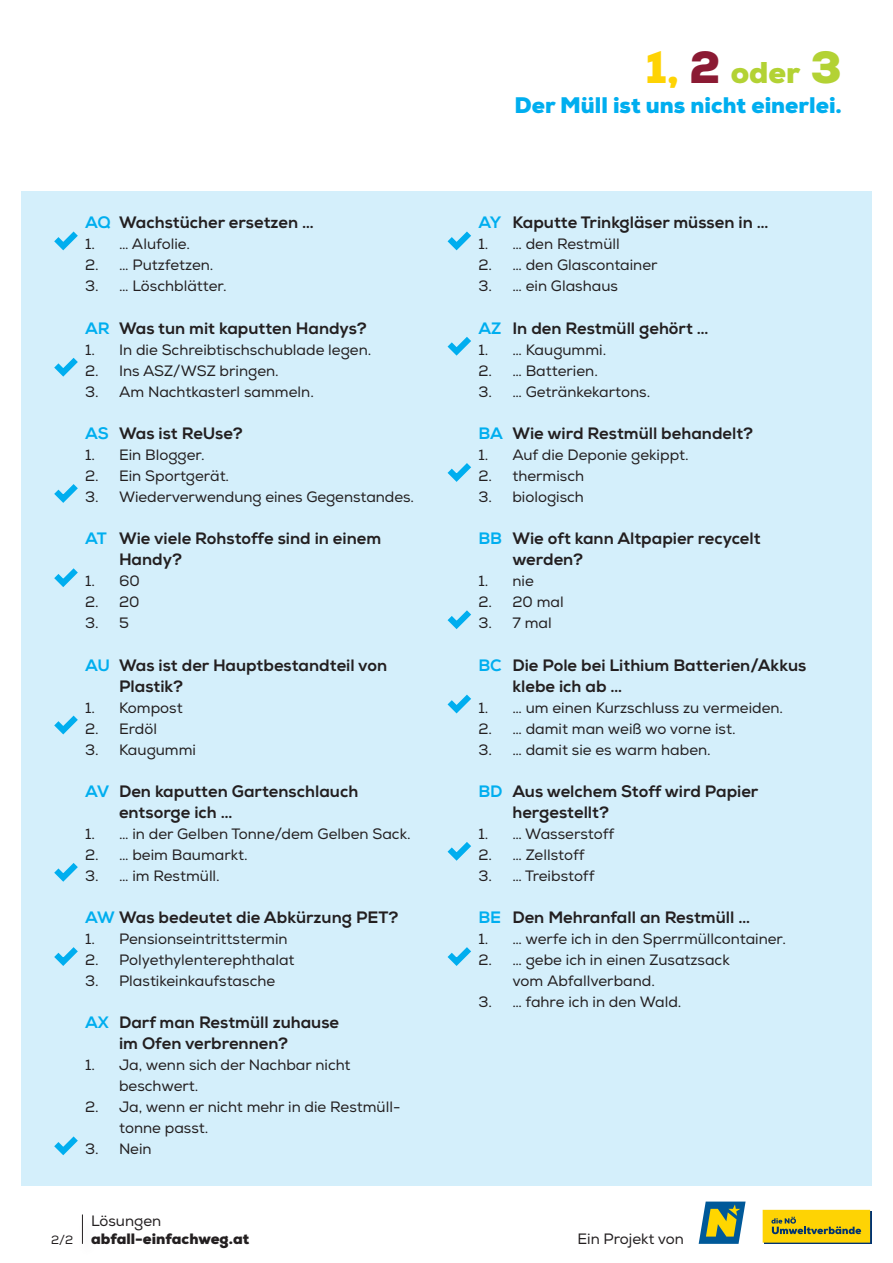
<style>
.page{position:relative;width:893px;height:1263px;background:#fff}
.page>*{position:absolute;margin:0;border:0;box-sizing:border-box;transform-origin:0 0}
.t1{font:900 30px "Nexa";color:#b3d234}
.t2{font:900 22.5px "Nexa";color:#00aeef}
.t3{font:800 16.5px/21px "Nexa";color:#231f20}
.t4{font:15px/21px "Nexa";color:#231f20}
.t5{font:900 15px "Nexa";color:#231f20}
.t6{font:12px "Nexa";color:#231f20}
.s1{color:#00aeef}
.s2{font-size:45px;color:#fed304}
.s3{font-size:45px;color:#8b1a33}
.s4{font-size:45px}
</style>
<div class="page">
<div style="left:21px;top:191px;width:851px;height:995px;background:#d4effb"></div>
<hr style="left:82px;top:1214px;width:1px;height:30px;background:#231f20">
<svg style="left:699px;top:1201px;width:47px;height:43px;background:#76997b"></svg>
<div style="left:764px;top:1211px;width:107px;height:33px;background:#a49a2a"></div>
<div style="left:763px;top:1210px;width:107px;height:32px;background:#fed304"></div>
<svg style="left:771px;top:1217px;width:90px;height:17px"></svg>
<svg style="left:54px;top:231px;width:24px;height:20px"></svg>
<svg style="left:54px;top:358px;width:24px;height:19px"></svg>
<svg style="left:54px;top:484px;width:24px;height:19px"></svg>
<svg style="left:54px;top:568px;width:24px;height:19px"></svg>
<svg style="left:54px;top:715px;width:24px;height:20px"></svg>
<svg style="left:54px;top:863px;width:24px;height:19px"></svg>
<svg style="left:54px;top:947px;width:24px;height:19px"></svg>
<svg style="left:54px;top:1136px;width:24px;height:20px"></svg>
<svg style="left:447px;top:231px;width:24px;height:20px"></svg>
<svg style="left:447px;top:337px;width:24px;height:19px"></svg>
<svg style="left:447px;top:463px;width:24px;height:19px"></svg>
<svg style="left:447px;top:610px;width:24px;height:19px"></svg>
<svg style="left:447px;top:694px;width:24px;height:20px"></svg>
<svg style="left:447px;top:842px;width:24px;height:19px"></svg>
<svg style="left:447px;top:947px;width:24px;height:19px"></svg>
<p class="t3" style="left:85px;top:212px;width:230px"><span class="s1">AQ</span> Wachstücher ersetzen …</p>
<p class="t4" style="left:85px;top:234px;width:107px">1. … Alufolie.</p>
<p class="t4" style="left:85px;top:255px;width:130px">2. … Putzfetzen.</p>
<p class="t4" style="left:85px;top:276px;width:143px">3. … Löschblätter.</p>
<p class="t3" style="left:85px;top:318px;width:283px"><span class="s1">AR</span> Was tun mit kaputten Handys?</p>
<p class="t4" style="left:85px;top:339px;width:288px">1. In die Schreibtischschublade legen.</p>
<p class="t4" style="left:85px;top:360px;width:195px">2. Ins ASZ/WSZ bringen.</p>
<p class="t4" style="left:85px;top:381px;width:230px">3. Am Nachtkasterl sammeln.</p>
<p class="t3" style="left:85px;top:423px;width:159px"><span class="s1">AS</span> Was ist ReUse?</p>
<p class="t4" style="left:85px;top:445px;width:121px">1. Ein Blogger.</p>
<p class="t4" style="left:85px;top:466px;width:146px">2. Ein Sportgerät.</p>
<p class="t4" style="left:85px;top:487px;width:330px">3. Wiederverwendung eines Gegenstandes.</p>
<p class="t3" style="left:119px;top:528px;width:264px;text-indent:-34px"><span class="s1">AT</span> Wie viele Rohstoffe sind in einem<br>Handy?</p>
<p class="t4" style="left:85px;top:571px;width:56px">1. 60</p>
<p class="t4" style="left:85px;top:592px;width:56px">2. 20</p>
<p class="t4" style="left:85px;top:613px;width:45px">3. 5</p>
<p class="t3" style="left:119px;top:654px;width:270px;text-indent:-34px"><span class="s1">AU</span> Was ist der Hauptbestandteil von<br>Plastik?</p>
<p class="t4" style="left:85px;top:697px;width:99px">1. Kompost</p>
<p class="t4" style="left:85px;top:718px;width:74px">2. Erdöl</p>
<p class="t4" style="left:85px;top:739px;width:112px">3. Kaugummi</p>
<p class="t3" style="left:119px;top:781px;width:241px;text-indent:-34px"><span class="s1">AV</span> Den kaputten Gartenschlauch entsorge ich …</p>
<p class="t4" style="left:85px;top:823px;width:327px">1. … in der Gelben Tonne/dem Gelben Sack.</p>
<p class="t4" style="left:85px;top:844px;width:164px">2. … beim Baumarkt.</p>
<p class="t4" style="left:85px;top:865px;width:136px">3. … im Restmüll.</p>
<p class="t3" style="left:85px;top:907px;width:315px"><span class="s1">AW</span> Was bedeutet die Abkürzung PET?</p>
<p class="t4" style="left:85px;top:929px;width:204px">1. Pensionseintrittstermin</p>
<p class="t4" style="left:85px;top:950px;width:211px">2. Polyethylenterephthalat</p>
<p class="t4" style="left:85px;top:971px;width:192px">3. Plastikeinkaufstasche</p>
<p class="t3" style="left:119px;top:1012px;width:222px;text-indent:-34px"><span class="s1">AX</span> Darf man Restmüll zuhause im Ofen verbrennen?</p>
<p class="t4" style="left:119px;top:1055px;width:233px;text-indent:-34px">1. Ja, wenn sich der Nachbar nicht beschwert.</p>
<p class="t4" style="left:119px;top:1097px;width:283px;text-indent:-34px">2. Ja, wenn er nicht mehr in die Restmüll&shy;tonne passt.</p>
<p class="t4" style="left:85px;top:1139px;width:68px">3. Nein</p>
<h1 class="t1" style="left:645px;top:53px;width:198px"><span class="s2">1,</span> <span class="s3">2</span> oder <span class="s4">3</span></h1>
<h2 class="t2" style="left:515px;top:90px;width:329px">Der Müll ist uns nicht einerlei.</h2>
<p class="t3" style="left:478px;top:212px;width:292px"><span class="s1">AY</span> Kaputte Trinkgläser müssen in …</p>
<p class="t4" style="left:478px;top:234px;width:143px">1. … den Restmüll</p>
<p class="t4" style="left:478px;top:255px;width:181px">2. … den Glascontainer</p>
<p class="t4" style="left:478px;top:276px;width:141px">3. … ein Glashaus</p>
<p class="t3" style="left:478px;top:318px;width:232px"><span class="s1">AZ</span> In den Restmüll gehört …</p>
<p class="t4" style="left:478px;top:339px;width:129px">1. … Kaugummi.</p>
<p class="t4" style="left:478px;top:360px;width:121px">2. … Batterien.</p>
<p class="t4" style="left:478px;top:381px;width:173px">3. … Getränkekartons.</p>
<p class="t3" style="left:478px;top:423px;width:276px"><span class="s1">BA</span> Wie wird Restmüll behandelt?</p>
<p class="t4" style="left:478px;top:445px;width:212px">1. Auf die Deponie gekippt.</p>
<p class="t4" style="left:478px;top:466px;width:107px">2. thermisch</p>
<p class="t4" style="left:478px;top:487px;width:107px">3. biologisch</p>
<p class="t3" style="left:512px;top:528px;width:250px;text-indent:-34px"><span class="s1">BB</span> Wie oft kann Altpapier recycelt werden?</p>
<p class="t4" style="left:478px;top:571px;width:57px">1. nie</p>
<p class="t4" style="left:478px;top:592px;width:87px">2. 20 mal</p>
<p class="t4" style="left:478px;top:613px;width:75px">3. 7 mal</p>
<p class="t3" style="left:512px;top:654px;width:295px;text-indent:-34px"><span class="s1">BC</span> Die Pole bei Lithium Batterien/Akkus klebe ich ab …</p>
<p class="t4" style="left:478px;top:697px;width:306px">1. … um einen Kurzschluss zu vermeiden.</p>
<p class="t4" style="left:478px;top:718px;width:259px">2. … damit man weiß wo vorne ist.</p>
<p class="t4" style="left:478px;top:739px;width:234px">3. … damit sie es warm haben.</p>
<p class="t3" style="left:512px;top:781px;width:248px;text-indent:-34px"><span class="s1">BD</span> Aus welchem Stoff wird Papier hergestellt?</p>
<p class="t4" style="left:478px;top:823px;width:137px">1. … Wasserstoff</p>
<p class="t4" style="left:478px;top:844px;width:108px">2. … Zellstoff</p>
<p class="t4" style="left:478px;top:865px;width:118px">3. … Treibstoff</p>
<p class="t3" style="left:478px;top:907px;width:273px"><span class="s1">BE</span> Den Mehranfall an Restmüll …</p>
<p class="t4" style="left:478px;top:929px;width:309px">1. … werfe ich in den Sperrmüllcontainer.</p>
<p class="t4" style="left:512px;top:950px;width:219px;text-indent:-34px">2. … gebe ich in einen Zusatzsack vom Abfallverband.</p>
<p class="t4" style="left:478px;top:992px;width:205px">3. … fahre ich in den Wald.</p>
<p class="t4" style="left:91px;top:1210px;width:72px">Lösungen</p>
<p class="t5" style="left:91px;top:1229px;width:160px">abfall-einfachweg.at</p>
<p class="t6" style="left:51px;top:1232px;width:24px">2/2</p>
<p class="t4" style="left:577px;top:1228px;width:108px">Ein Projekt von</p>
</div>
